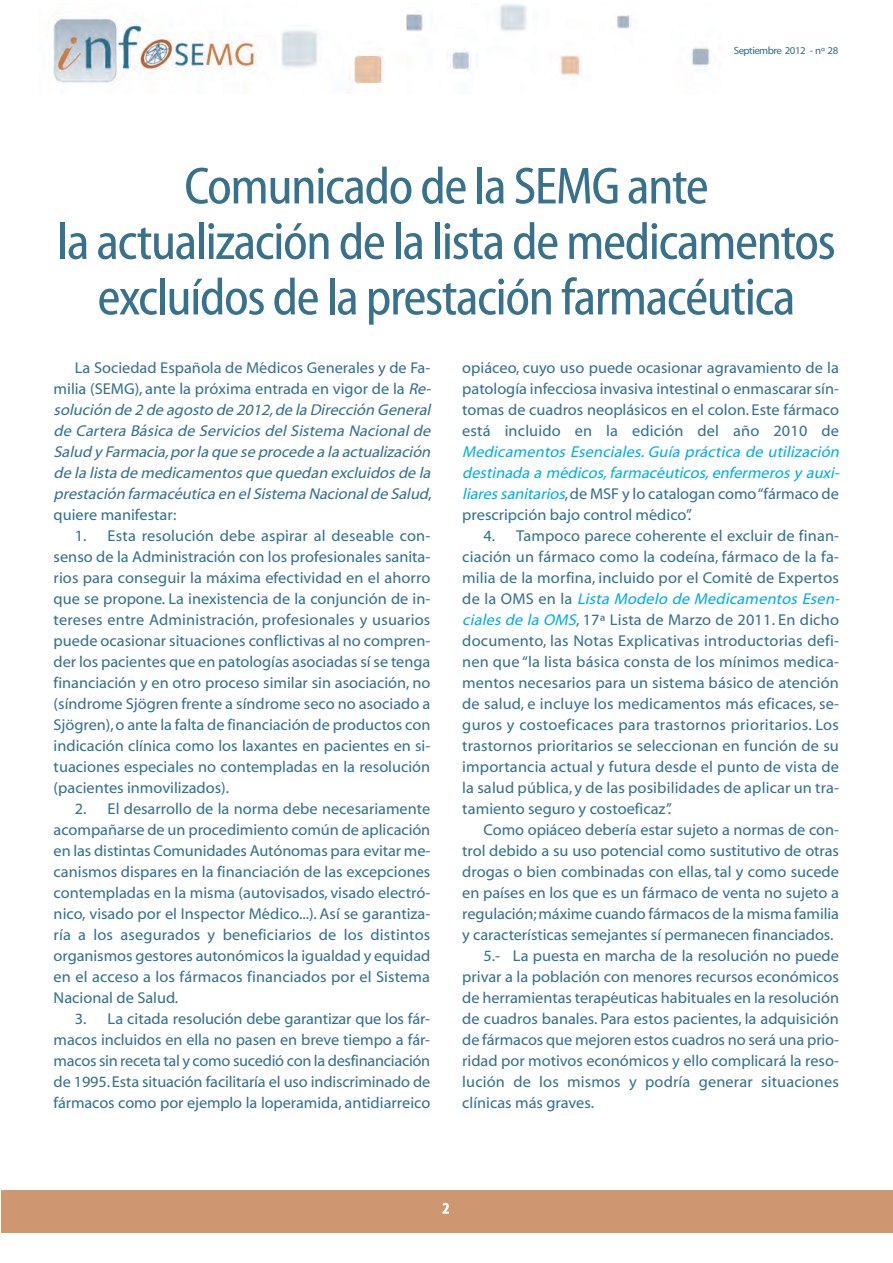
<style>
.page{position:relative;width:893px;height:1263px;background:#fff}
.page>*{position:absolute;margin:0;border:0;box-sizing:border-box;transform-origin:0 0}
.t1{font:52.5px/55.5px "Myriad Cn Web";letter-spacing:-.025em;color:#37718c;text-align:center}
.t2{font:15.75px/21px "Myriad Web";color:#37718c;text-align:justify}
.t3{font:italic 15.75px/21px "Myriad Web";color:#37718c}
.t4{font:italic 15.75px/21px "Myriad Web";color:#00aeef}
.t5{font:15px "Myriad Cn Web";color:#fff}
.t6{font:10.5px "Myriad Web";letter-spacing:-.05em;color:#37718c}
.s1{font-style:normal}
.s2{font-family:"Arial Unicode MS"}
.s3{font-style:normal;color:#37718c}
.s4{font-style:italic;color:#00aeef}
</style>
<div class="page">
<img style="left:53px;top:4px;width:658px;height:80px">
<div style="left:1px;top:1190px;width:892px;height:42px;background:#ce9771"></div>
<p class="t6" style="left:734px;top:44px;width:106px">Septiembre 2012 - nº 28</p>
<h1 class="t1" style="left:57px;top:158px;width:780px">Comunicado de la SEMG ante<br>la actualización de la lista de medicamentos excluídos de la prestación farmacéutica</h1>
<p class="t3" style="left:54px;top:357px;width:382px;text-indent:21px"><span class="s1">La Sociedad Española de Médicos Generales y de Fa&shy;milia (SEMG), ante la próxima entrada en vigor de la</span> Re&shy;solucio<span class="s2">́</span>n de 2 de agosto de 2012,de la Direccio<span class="s2">́</span>n General de Cartera Ba<span class="s2">́</span>sica de Servicios del Sistema Nacional de Salud y Farmacia,por la que se procede a la actualizacio<span class="s2">́</span>n de la lista de medicamentos que quedan excluidos de la prestacio<span class="s2">́</span>n farmace<span class="s2">́</span>utica en el Sistema Nacional de Salud<span class="s1">, quiere manifestar:</span></p>
<p class="t2" style="left:54px;top:525px;width:378px;text-indent:21px">1. Esta resolución debe aspirar al deseable con&shy;senso de la Administración con los profesionales sanita&shy;rios para conseguir la máxima efectividad en el ahorro que se propone. La inexistencia de la conjunción de in&shy;tereses entre Administración, profesionales y usuarios puede ocasionar situaciones conflictivas al no compren&shy;der los pacientes que en patologías asociadas sí se tenga financiación y en otro proceso similar sin asociación, no (síndrome Sjögren frente a síndrome seco no asociado a Sjögren),o ante la falta de financiación de productos con indicación clínica como los laxantes en pacientes en si&shy;tuaciones especiales no contempladas en la resolución (pacientes inmovilizados).</p>
<p class="t2" style="left:54px;top:798px;width:378px;text-indent:21px">2. El desarrollo de la norma debe necesariamente acompañarse de un procedimiento común de aplicación en las distintas Comunidades Autónomas para evitar me&shy;canismos dispares en la financiación de las excepciones contempladas en la misma (autovisados, visado electró&shy;nico, visado por el Inspector Médico...). Así se garantiza&shy;ría a los asegurados y beneficiarios de los distintos organismos gestores autonómicos la igualdad y equidad en el acceso a los fármacos financiados por el Sistema Nacional de Salud.</p>
<p class="t2" style="left:54px;top:1008px;width:378px;text-indent:21px">3. La citada resolución debe garantizar que los fár&shy;macos incluidos en ella no pasen en breve tiempo a fár&shy;macos sin receta tal y como sucedió con la desfinanciación de 1995.Esta situación facilitaría el uso indiscriminado de fármacos como por ejemplo la loperamida, antidiarreico</p>
<p class="t2" style="left:462px;top:357px;width:378px">opiáceo, cuyo uso puede ocasionar agravamiento de la patología infecciosa invasiva intestinal o enmascarar sín&shy;tomas de cuadros neoplásicos en el colon. Este fármaco está incluido en la edición del año 2010 de</p>
<p class="t4" style="left:462px;top:441px;width:382px">Medicamentos Esenciales. Guía práctica de utilización destinada a médicos, farmacéuticos, enfermeros y auxi&shy;liaressanitarios<span class="s3">,de MSF y lo catalogan como“fármaco de prescripción bajo control médico”.</span></p>
<p class="t2" style="left:462px;top:525px;width:382px;text-align:left;text-indent:21px">4. Tampoco parece coherente el excluir de finan&shy;ciación un fármaco como la codeína, fármaco de la fa&shy;milia de la morfina, incluido por el Comité de Expertos d e l a O M S e n l a <span class="s4">Lista Modelo de Medicamentos Esen&shy;cialesdelaOMS</span>, 17ª Lista de Marzo de 2011. En dicho documento, las Notas Explicativas introductorias defi&shy;nen que “la lista básica consta de los mínimos medica&shy;mentos necesarios para un sistema básico de atención de salud, e incluye los medicamentos más eficaces, se&shy;guros y costoeficaces para trastornos prioritarios. Los trastornos prioritarios se seleccionan en función de su importancia actual y futura desde el punto de vista de la salud pública, y de las posibilidades de aplicar un tra&shy;tamiento seguro y costoeficaz”.</p>
<p class="t2" style="left:483px;top:819px;width:357px">Como opiáceo debería estar sujeto a normas de con-</p>
<p class="t2" style="left:462px;top:840px;width:378px">trol debido a su uso potencial como sustitutivo de otras</p>
<p class="t2" style="left:462px;top:861px;width:378px">drogas o bien combinadas con ellas, tal y como sucede</p>
<p class="t2" style="left:462px;top:882px;width:378px">en países en los que es un fármaco de venta no sujeto a</p>
<p class="t2" style="left:462px;top:903px;width:378px">regulación;máxime cuando fármacos de la misma familia</p>
<p class="t2" style="left:462px;top:924px;width:373px">y características semejantes sí permanecen financiados.</p>
<p class="t2" style="left:483px;top:945px;width:357px">5.- La puesta en marcha de la resolución no puede</p>
<p class="t2" style="left:462px;top:966px;width:378px">privar a la población con menores recursos económicos</p>
<p class="t2" style="left:462px;top:987px;width:378px">de herramientas terapéuticas habituales en la resolución</p>
<p class="t2" style="left:462px;top:1008px;width:378px">de cuadros banales. Para estos pacientes, la adquisición</p>
<p class="t2" style="left:462px;top:1029px;width:378px">de fármacos que mejoren estos cuadros no será una prio-</p>
<p class="t2" style="left:462px;top:1050px;width:378px">ridad por motivos económicos y ello complicará la reso-</p>
<p class="t2" style="left:462px;top:1071px;width:378px">lución de los mismos y podría generar situaciones</p>
<p class="t2" style="left:462px;top:1092px;width:133px">clínicas más graves.</p>
<p class="t5" style="left:442px;top:1197px;width:12px">22</p>
</div>
